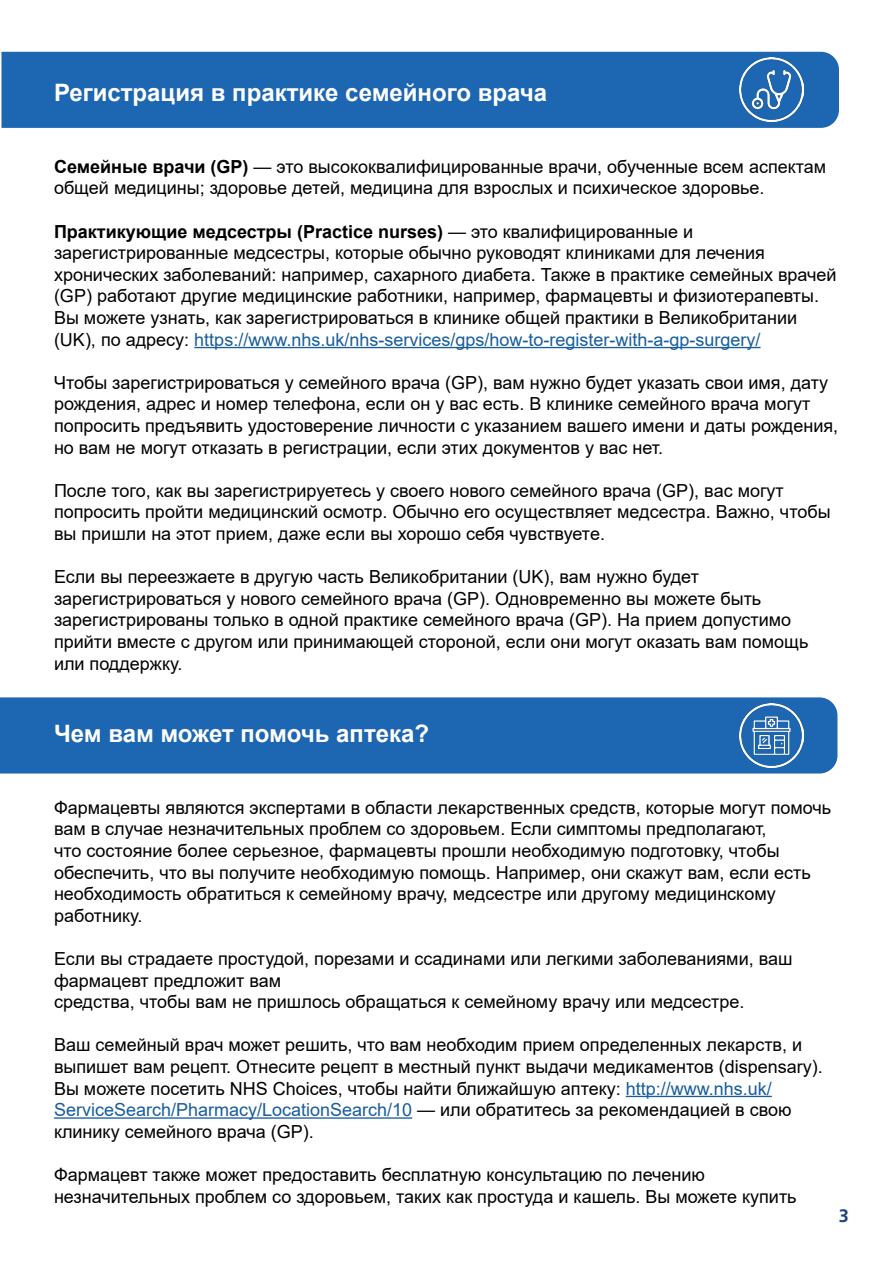
<style>
.page{position:relative;width:893px;height:1263px;background:#fff}
.page>*{position:absolute;margin:0;border:0;box-sizing:border-box;transform-origin:0 0}
.t1{font:700 24px "Arial";color:#fff}
.t2{font:18px/21.6px "Arial";color:#000}
.t3{font:700 18px "Frutiger LT Std";color:#1c427f}
.s1{font-weight:700}
.s2{color:#175d9e}
</style>
<div class="page">
<div style="left:0;top:697px;width:837px;height:76px;background:#1d66b2"></div>
<div style="left:2px;top:52px;width:837px;height:76px;background:#1d66b2"></div>
<hr style="left:194px;top:347px;width:566px;height:1px;background:#175d9e">
<hr style="left:626px;top:1096px;width:146px;height:1px;background:#175d9e">
<hr style="left:54px;top:1117px;width:358px;height:2px;background:#175d9e">
<img style="left:739px;top:58px;width:64px;height:64px">
<img style="left:739px;top:703px;width:64px;height:64px">
<p class="t1" style="left:54px;top:75px;width:495px">Регистрация в практике семейного врача</p>
<p class="t2" style="left:54px;top:156px;width:774px"><span class="s1">Семейные врачи (GP)</span> — это высококвалифицированные врачи, обученные всем аспектам общей медицины; здоровье детей, медицина для взрослых и психическое здоровье.</p>
<p class="t2" style="left:54px;top:220px;width:784px"><span class="s1">Практикующие медсестры (Practice nurses)</span> — это квалифицированные и зарегистрированные медсестры, которые обычно руководят клиниками для лечения хронических заболеваний: например, сахарного диабета. Также в практике семейных врачей (GP) работают другие медицинские работники, например, фармацевты и физиотерапевты.<br>Вы можете узнать, как зарегистрироваться в клинике общей практики в Великобритании (UK), по адресу: <span class="s2">https://www.nhs.uk/nhs-services/gps/how-to-register-with-a-gp-surgery/</span></p>
<p class="t2" style="left:54px;top:372px;width:786px">Чтобы зарегистрироваться у семейного врача (GP), вам нужно будет указать свои имя, дату рождения, адрес и номер телефона, если он у вас есть. В клинике семейного врача могут попросить предъявить удостоверение личности с указанием вашего имени и даты рождения, но вам не могут отказать в регистрации, если этих документов у вас нет.</p>
<p class="t2" style="left:54px;top:480px;width:778px">После того, как вы зарегистрируетесь у своего нового семейного врача (GP), вас могут попросить пройти медицинский осмотр. Обычно его осуществляет медсестра. Важно, чтобы вы пришли на этот прием, даже если вы хорошо себя чувствуете.</p>
<p class="t2" style="left:54px;top:566px;width:756px">Если вы переезжаете в другую часть Великобритании (UK), вам нужно будет зарегистрироваться у нового семейного врача (GP). Одновременно вы можете быть зарегистрированы только в одной практике семейного врача (GP). На прием допустимо прийти вместе с другом или принимающей стороной, если они могут оказать вам помощь или поддержку.</p>
<p class="t1" style="left:54px;top:716px;width:377px">Чем вам может помочь аптека?</p>
<p class="t2" style="left:54px;top:796px;width:779px">Фармацевты являются экспертами в области лекарственных средств, которые могут помочь вам в случае незначительных проблем со здоровьем. Если симптомы предполагают,<br>что состояние более серьезное, фармацевты прошли необходимую подготовку, чтобы обеспечить, что вы получите необходимую помощь. Например, они скажут вам, если есть необходимость обратиться к семейному врачу, медсестре или другому медицинскому работнику.</p>
<p class="t2" style="left:54px;top:948px;width:740px">Если вы страдаете простудой, порезами и ссадинами или легкими заболеваниями, ваш фармацевт предложит вам</p>
<p class="t2" style="left:54px;top:991px;width:692px">средства, чтобы вам не пришлось обращаться к семейному врачу или медсестре.</p>
<p class="t2" style="left:54px;top:1034px;width:770px">Ваш семейный врач может решить, что вам необходим прием определенных лекарств, и выпишет вам рецепт. Отнесите рецепт в местный пункт выдачи медикаментов (dispensary).<br>Вы можете посетить NHS Choices, чтобы найти ближайшую аптеку: <span class="s2">http://www.nhs.uk/ ServiceSearch/Pharmacy/LocationSearch/10</span> — или обратитесь за рекомендацией в свою клинику семейного врача (GP).</p>
<p class="t2" style="left:54px;top:1164px;width:744px">Фармацевт также может предоставить бесплатную консультацию по лечению незначительных проблем со здоровьем, таких как простуда и кашель. Вы можете купить</p>
<p class="t3" style="left:839px;top:1206px;width:12px">3</p>
</div>
